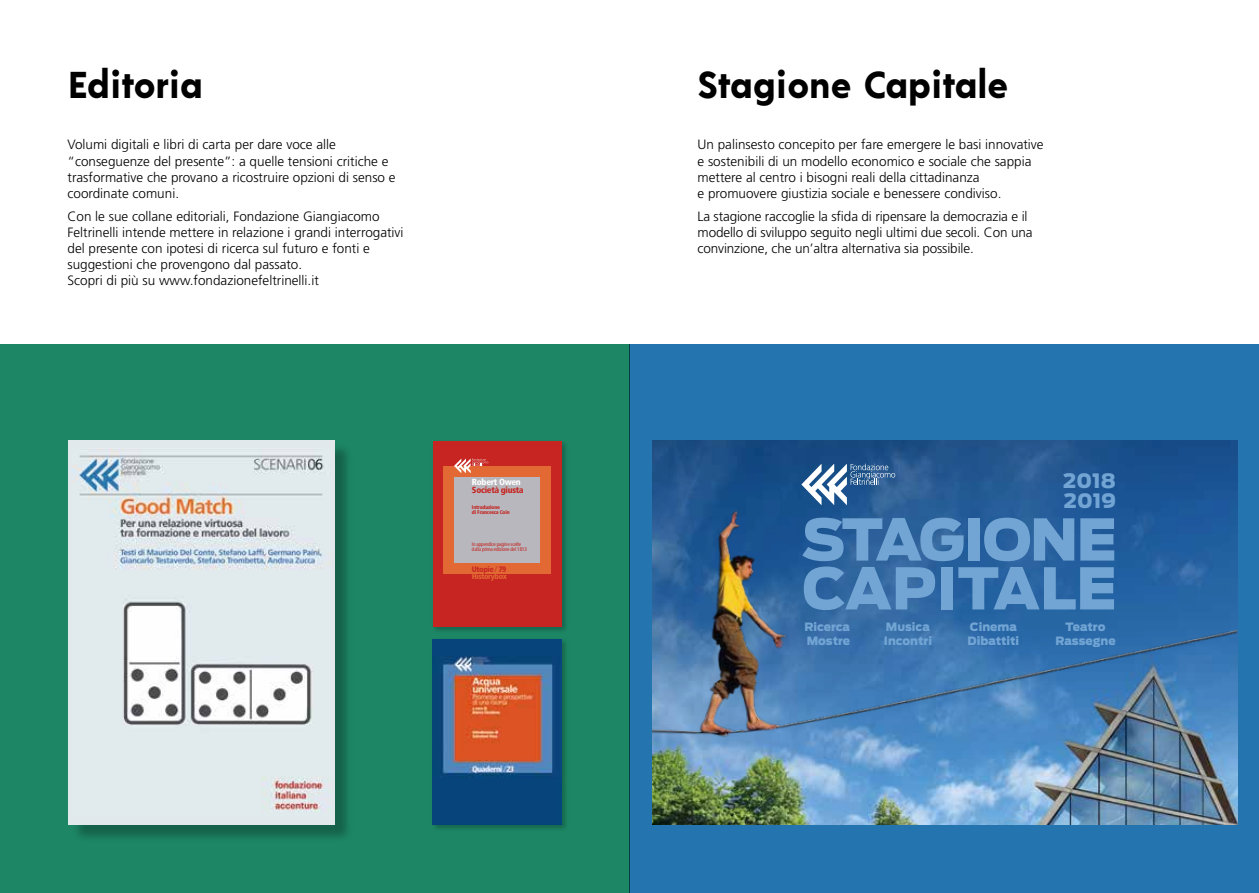
<style>
.page{position:relative;width:1259px;height:893px;background:#fff}
.page>*{position:absolute;margin:0;border:0;box-sizing:border-box;transform-origin:0 0}
.t1{font:900 57px/48.9px "Antenna";letter-spacing:-.03em;color:#72a5d4}
.t2{font:700 37.2px "Acre";color:#000}
.t3{font:900 19.65px/20px "Antenna";color:#72a5d4}
.t4{font:300 13.5px/16.2px "Frutiger";color:#000}
.t5{font:900 11.4px/13.8px "Antenna";color:#72a5d4}
.t6{font:900 condensed 8.85px "Frutiger";letter-spacing:-.035em;color:#c62521}
.t7{font:900 condensed 8.85px "Frutiger";letter-spacing:-.035em;color:#fff}
.t8{font:900 condensed 7.95px/7.1px "Frutiger";letter-spacing:-.05em;color:#e26934}
.t9{font:condensed 5.25px/5.2px "Frutiger";letter-spacing:-.03em;color:#c62521}
.t10{font:900 condensed 5.25px/5.2px "Frutiger";letter-spacing:-.035em;color:#c62521}
.s1{color:#c62521}
.s2{font-weight:300;font-stretch:normal;color:#c62521}
</style>
<div class="page">
<div style="left:629px;top:344px;width:630px;height:549px;background:#2474af"></div>
<svg style="left:652px;top:440px;width:585px;height:46px;background:#1e518a"></svg>
<svg style="left:801px;top:464px;width:94px;height:22px;background:#6488ae"></svg>
<img style="left:652px;top:486px;width:585px;height:339px">
<div style="left:0;top:344px;width:629px;height:549px;background:#1d8765"></div>
<div style="left:71px;top:442px;width:283px;height:402px;background:#000;opacity:.28"></div>
<div style="left:69px;top:440px;width:266px;height:385px;background:#e1e9ec"></div>
<img style="left:72px;top:449px;width:252px;height:363px">
<div style="left:431px;top:638px;width:138px;height:194px;background:#000;opacity:.25"></div>
<img style="left:433px;top:639px;width:128px;height:186px">
<div style="left:431px;top:440px;width:138px;height:194px;background:#000;opacity:.25"></div>
<div style="left:433px;top:441px;width:128px;height:186px;background:#c62521"></div>
<div style="left:443px;top:466px;width:107px;height:107px;background:#e26934"></div>
<div style="left:454px;top:477px;width:85px;height:85px;background:#b7b7bd"></div>
<svg style="left:454px;top:458px;width:34px;height:15px"></svg>
<h2 class="t2" style="left:68px;top:58px;width:137px">Editoria</h2>
<p class="t4" style="left:68px;top:137px;width:330px">Volumi digitali e libri di carta per dare voce alle “conseguenze del presente”: a quelle tensioni critiche e trasformative che provano a ricostruire opzioni di senso e coordinate comuni.</p>
<p class="t4" style="left:68px;top:208px;width:338px">Con le sue collane editoriali, Fondazione Giangiacomo Feltrinelli intende mettere in relazione i grandi interrogativi del presente con ipotesi di ricerca sul futuro e fonti e suggestioni che provengono dal passato.<br>Scopri di più su www.fondazionefeltrinelli.it</p>
<p class="t7" style="left:472px;top:477px;width:50px">Robert Owen</p>
<p class="t6" style="left:472px;top:485px;width:53px">Società giusta</p>
<p class="t10" style="left:472px;top:504px;width:39px">Introduzione<br>di Francesca Coin</p>
<p class="t9" style="left:472px;top:541px;width:56px">In appendice pagine scelte dalla prima edizione del 1813</p>
<p class="t8" style="left:472px;top:566px;width:36px"><span class="s1">Utopie</span> <span class="s2">/</span> <span class="s1">79<br></span>Historybox</p>
<h2 class="t2" style="left:697px;top:58px;width:312px">Stagione Capitale</h2>
<p class="t4" style="left:697px;top:137px;width:348px">Un palinsesto concepito per fare emergere le basi innovative e sostenibili di un modello economico e sociale che sappia mettere al centro i bisogni reali della cittadinanza<br>e promuovere giustizia sociale e benessere condiviso.</p>
<p class="t4" style="left:697px;top:208px;width:336px">La stagione raccoglie la sfida di ripensare la democrazia e il modello di sviluppo seguito negli ultimi due secoli. Con una convinzione, che un’altra alternativa sia possibile.</p>
<h3 class="t3" style="left:1063px;top:471px;width:54px">2018<br>2019</h3>
<h1 class="t1" style="left:802px;top:516px;width:317px">STAGIONE<br>CAPITALE</h1>
<p class="t5" style="left:1055px;top:620px;width:62px;text-align:center">Teatro<br>Rassegne</p>
<p class="t5" style="left:804px;top:620px;width:47px">Ricerca<br>Mostre</p>
<p class="t5" style="left:884px;top:620px;width:50px">Musica<br>Incontri</p>
<p class="t5" style="left:967px;top:620px;width:53px">Cinema<br>Dibattiti</p>
</div>
